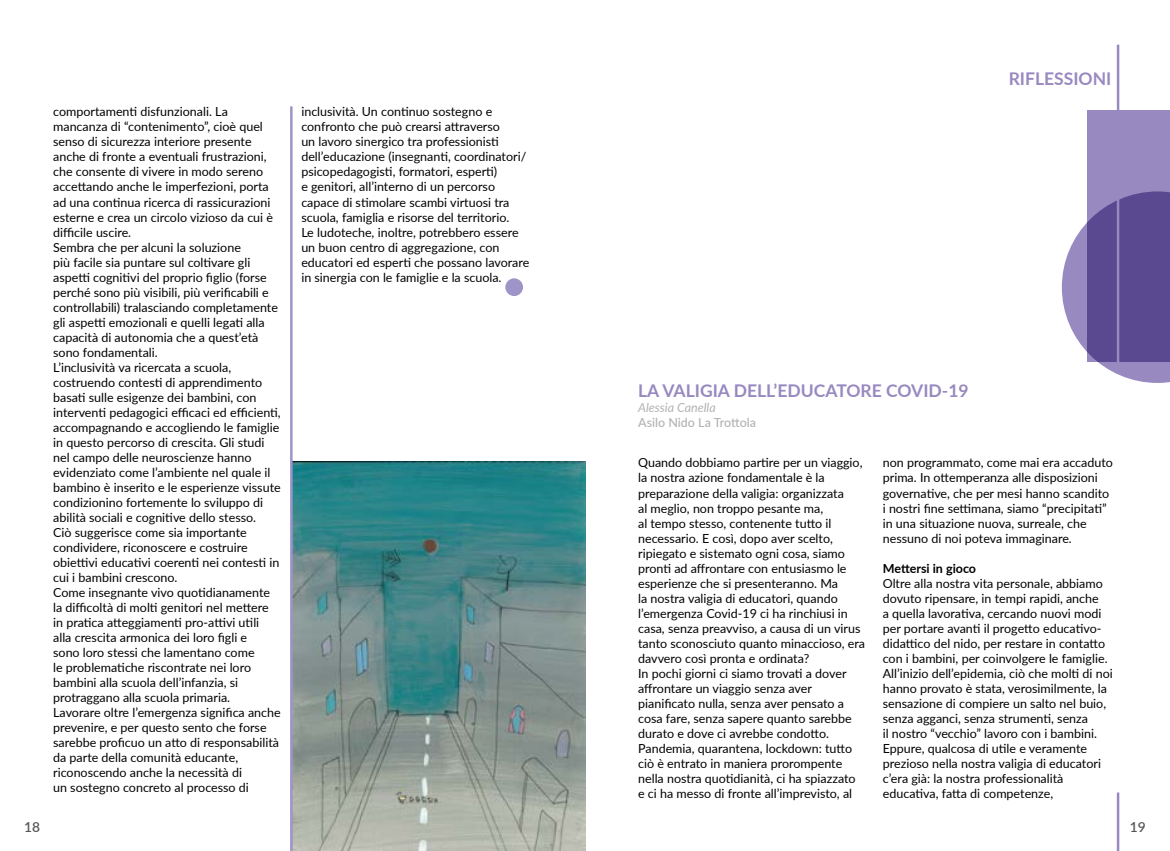
<style>
.page{position:relative;width:1170px;height:851px;background:#fff}
.page>*{position:absolute;margin:0;border:0;box-sizing:border-box;transform-origin:0 0}
.t1{font:700 17.5px "Lato";color:#9889c0}
.t2{font:600 13.75px "Lato";color:#575756}
.t3{font:12.5px/15px "Lato";color:#000}
.t4{font:500 12.5px "Lato";color:#b3b2b2}
.t5{font:700 12.5px "Lato";color:#000}
.t6{font:italic 12.5px "Lato";color:#b3b2b2}
</style>
<div class="page">
<img style="left:292px;top:461px;width:293px;height:389px">
<hr style="left:1116px;top:792px;width:3px;height:58px;background:#9889c0">
<hr style="left:290px;top:106px;width:2px;height:744px;background:#9e94c8">
<div style="left:1087px;top:110px;width:82px;height:251px;background:#9889c0"></div>
<svg style="left:1061px;top:191px;width:108px;height:192px"></svg>
<hr style="left:1116px;top:45px;width:3px;height:327px;background:#9889c0">
<div style="left:505px;top:278px;width:18px;height:18px;background:#9e94c8;border-radius:50%"></div>
<p class="t3" style="left:53px;top:104px;width:229px">comportamenti disfunzionali. La mancanza di “contenimento”, cioè quel senso di sicurezza interiore presente anche di fronte a eventuali frustrazioni, che consente di vivere in modo sereno accettando anche le imperfezioni, porta ad una continua ricerca di rassicurazioni esterne e crea un circolo vizioso da cui è difficile uscire.<br>Sembra che per alcuni la soluzione<br>più facile sia puntare sul coltivare gli aspetti cognitivi del proprio figlio (forse perché sono più visibili, più verificabili e controllabili) tralasciando completamente gli aspetti emozionali e quelli legati alla capacità di autonomia che a quest’età sono fondamentali.<br>L’inclusività va ricercata a scuola, costruendo contesti di apprendimento basati sulle esigenze dei bambini, con interventi pedagogici efficaci ed efficienti, accompagnando e accogliendo le famiglie in questo percorso di crescita. Gli studi nel campo delle neuroscienze hanno evidenziato come l’ambiente nel quale il bambino è inserito e le esperienze vissute condizionino fortemente lo sviluppo di abilità sociali e cognitive dello stesso.<br>Ciò suggerisce come sia importante condividere, riconoscere e costruire obiettivi educativi coerenti nei contesti in cui i bambini crescono.<br>Come insegnante vivo quotidianamente la difficoltà di molti genitori nel mettere in pratica atteggiamenti pro-attivi utili<br>alla crescita armonica dei loro figli e<br>sono loro stessi che lamentano come<br>le problematiche riscontrate nei loro bambini alla scuola dell’infanzia, si protraggano alla scuola primaria.<br>Lavorare oltre l’emergenza significa anche prevenire, e per questo sento che forse sarebbe proficuo un atto di responsabilità da parte della comunità educante, riconoscendo anche la necessità di<br>un sostegno concreto al processo di</p>
<p class="t3" style="left:301px;top:104px;width:229px">inclusività. Un continuo sostegno e confronto che può crearsi attraverso<br>un lavoro sinergico tra professionisti dell’educazione (insegnanti, coordinatori/ psicopedagogisti, formatori, esperti)<br>e genitori, all’interno di un percorso capace di stimolare scambi virtuosi tra scuola, famiglia e risorse del territorio.<br>Le ludoteche, inoltre, potrebbero essere un buon centro di aggregazione, con educatori ed esperti che possano lavorare in sinergia con le famiglie e la scuola.</p>
<h1 class="t1" style="left:1008px;top:66px;width:104px">RIFLESSIONI</h1>
<h1 class="t1" style="left:638px;top:378px;width:332px">LA VALIGIA DELL’EDUCATORE COVID-19</h1>
<p class="t6" style="left:638px;top:398px;width:79px">Alessia Canella</p>
<p class="t4" style="left:638px;top:413px;width:119px">Asilo Nido La Trottola</p>
<p class="t3" style="left:638px;top:455px;width:228px">Quando dobbiamo partire per un viaggio, la nostra azione fondamentale è la preparazione della valigia: organizzata<br>al meglio, non troppo pesante ma,<br>al tempo stesso, contenente tutto il necessario. E così, dopo aver scelto, ripiegato e sistemato ogni cosa, siamo pronti ad affrontare con entusiasmo le esperienze che si presenteranno. Ma<br>la nostra valigia di educatori, quando l’emergenza Covid-19 ci ha rinchiusi in casa, senza preavviso, a causa di un virus tanto sconosciuto quanto minaccioso, era davvero così pronta e ordinata?<br>In pochi giorni ci siamo trovati a dover affrontare un viaggio senza aver pianificato nulla, senza aver pensato a cosa fare, senza sapere quanto sarebbe durato e dove ci avrebbe condotto.<br>Pandemia, quarantena, lockdown: tutto ciò è entrato in maniera prorompente nella nostra quotidianità, ci ha spiazzato e ci ha messo di fronte all’imprevisto, al</p>
<p class="t3" style="left:882px;top:455px;width:231px">non programmato, come mai era accaduto prima. In ottemperanza alle disposizioni governative, che per mesi hanno scandito i nostri fine settimana, siamo “precipitati” in una situazione nuova, surreale, che nessuno di noi poteva immaginare.</p>
<p class="t5" style="left:882px;top:558px;width:95px">Mettersi in gioco</p>
<p class="t3" style="left:882px;top:575px;width:231px">Oltre alla nostra vita personale, abbiamo dovuto ripensare, in tempi rapidi, anche<br>a quella lavorativa, cercando nuovi modi per portare avanti il progetto educativo&shy;didattico del nido, per restare in contatto con i bambini, per coinvolgere le famiglie.<br>All’inizio dell’epidemia, ciò che molti di noi hanno provato è stata, verosimilmente, la sensazione di compiere un salto nel buio, senza agganci, senza strumenti, senza<br>il nostro “vecchio” lavoro con i bambini.<br>Eppure, qualcosa di utile e veramente prezioso nella nostra valigia di educatori c’era già: la nostra professionalità educativa, fatta di competenze,</p>
<p class="t2" style="left:24px;top:816px;width:17px">18</p>
<p class="t2" style="left:1129px;top:816px;width:17px">19</p>
</div>
